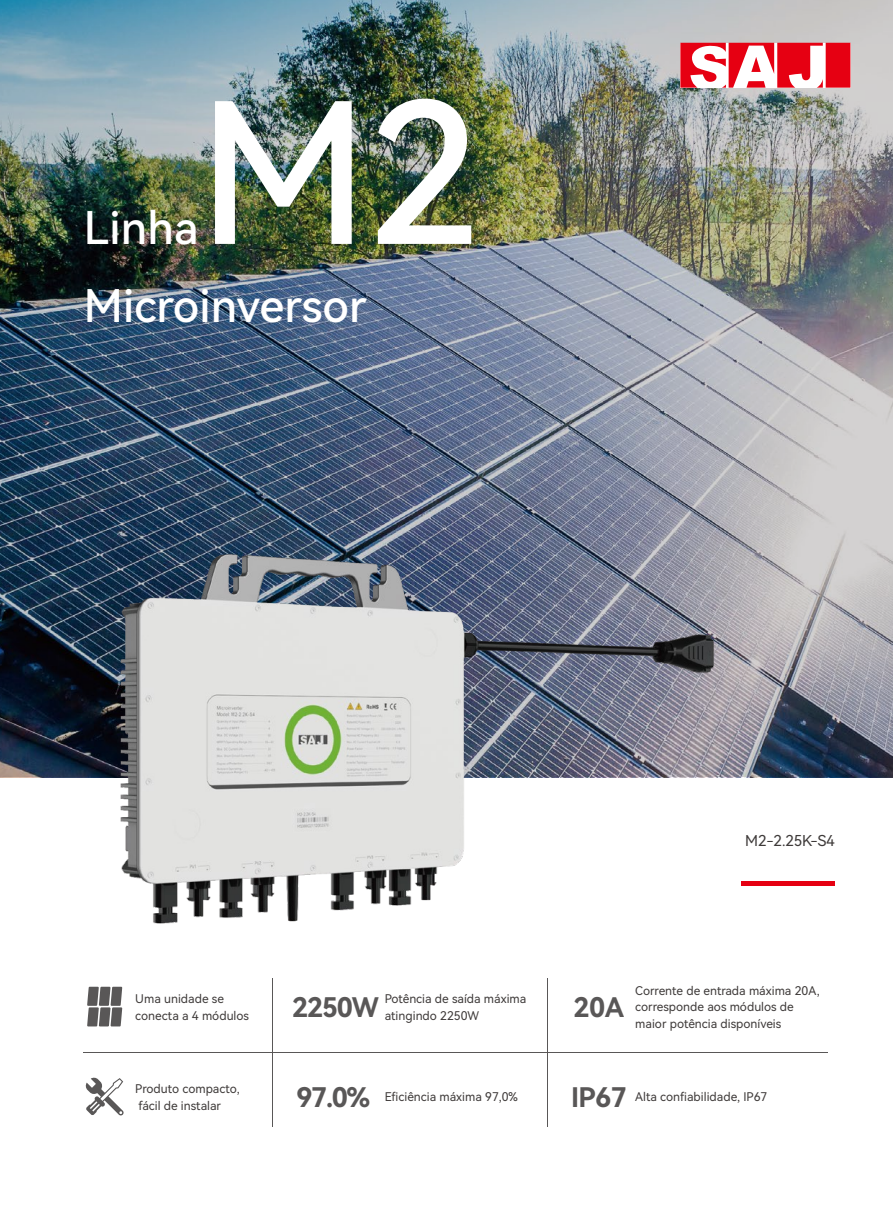
<style>
.page{position:relative;width:893px;height:1212px;background:#fff}
.page>*{position:absolute;margin:0;border:0;box-sizing:border-box;transform-origin:0 0}
.t1{font:195px "Harmony OS Sans SC Medium";color:#fff}
.t2{font:45px "Harmony OS Sans SC Medium";color:#fff}
.t3{font:27px "Harmony OS Sans SC Bold";letter-spacing:-.035em;color:#595757}
.t4{font:15px "Harmony OS Sans SC";letter-spacing:-.01em;color:#3e3a39}
.t5{font:12px/16.5px "Harmony OS Sans SC";color:#3e3a39}
</style>
<div class="page">
<img style="left:0;top:0;width:893px;height:777px">
<hr style="left:741px;top:881px;width:93px;height:4px;background:#e60012">
<hr style="left:547px;top:978px;width:1px;height:149px;background:#595757">
<hr style="left:273px;top:978px;width:1px;height:149px;background:#595757">
<hr style="left:83px;top:1052px;width:744px;height:1px;background:#595757">
<svg style="left:85px;top:1077px;width:39px;height:39px"></svg>
<svg style="left:87px;top:987px;width:35px;height:39px"></svg>
<img style="left:108px;top:538px;width:618px;height:386px">
<svg style="left:680px;top:43px;width:143px;height:45px"></svg>
<div style="left:826px;top:43px;width:24px;height:45px;background:#e60012"></div>
<h2 class="t2" style="left:84px;top:196px;width:116px">Linha</h2>
<h1 class="t1" style="left:199px;top:38px;width:284px">M2</h1>
<h2 class="t2" style="left:84px;top:275px;width:284px">Microinversor</h2>
<p class="t4" style="left:745px;top:830px;width:91px">M2-2.25K-S4</p>
<p class="t5" style="left:135px;top:990px;width:115px">Uma unidade se conecta a 4 módulos</p>
<p class="t5" style="left:385px;top:990px;width:143px">Potência de saída máxima atingindo 2250W</p>
<h3 class="t3" style="left:292px;top:989px;width:88px">2250W</h3>
<h3 class="t3" style="left:573px;top:989px;width:52px">20A</h3>
<p class="t5" style="left:635px;top:982px;width:186px">Corrente de entrada máxima 20A, corresponde aos módulos de maior potência disponíveis</p>
<p class="t5" style="left:135px;top:1080px;width:106px">Produto compacto, fácil de instalar</p>
<h3 class="t3" style="left:296px;top:1079px;width:75px">97.0%</h3>
<p class="t5" style="left:385px;top:1088px;width:135px">Eficiência máxima 97,0%</p>
<p class="t5" style="left:635px;top:1088px;width:134px">Alta confiabilidade, IP67</p>
<h3 class="t3" style="left:571px;top:1079px;width:58px">IP67</h3>
</div>
